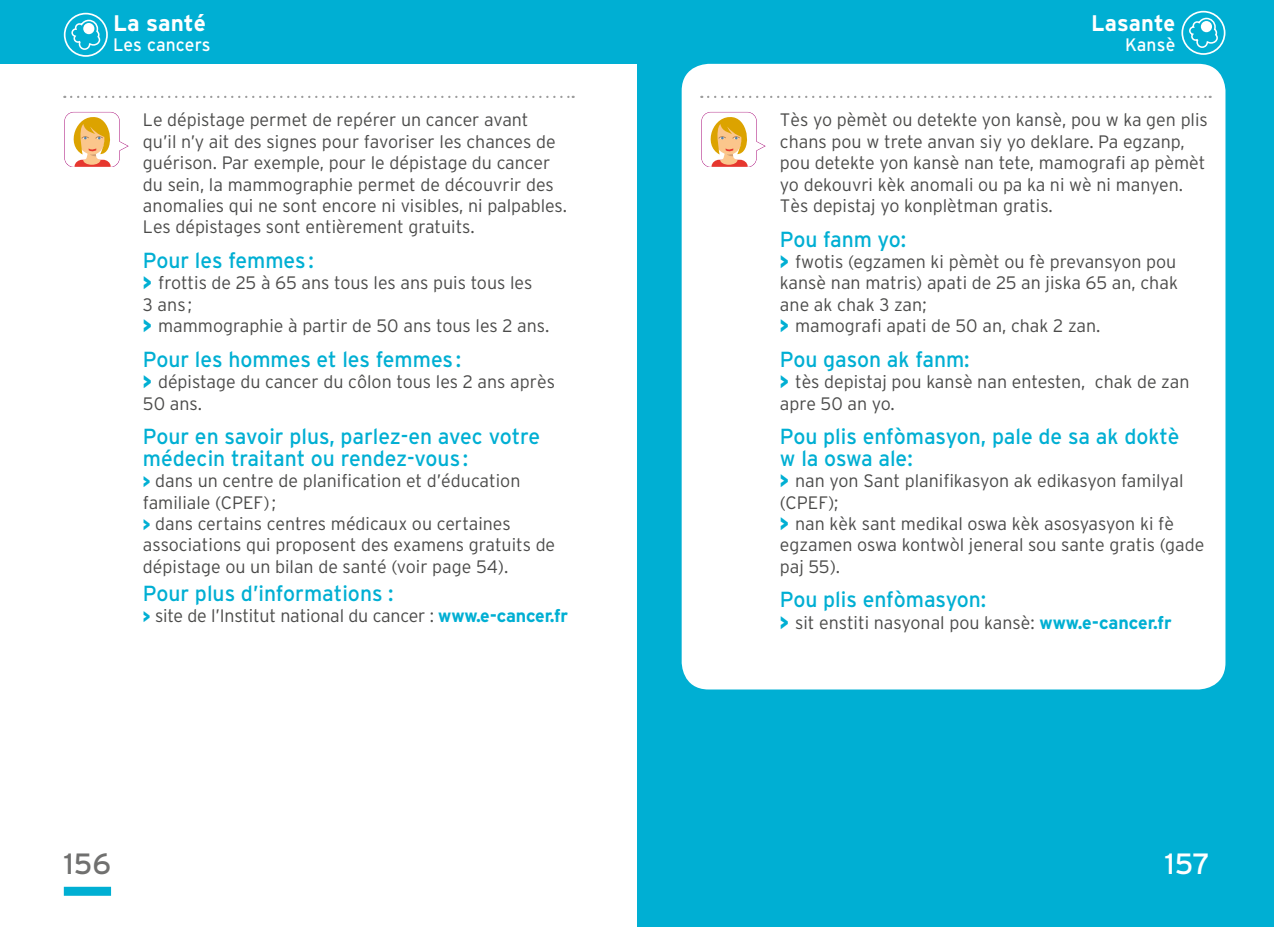
<style>
.page{position:relative;width:1274px;height:927px;background:#fff}
.page>*{position:absolute;margin:0;border:0;box-sizing:border-box;transform-origin:0 0}
.t1{font:29.25px "Interstate";color:#70706f}
.t2{font:29.25px "Interstate";color:#fff}
.t3{font:700 22.5px "Interstate";color:#fff}
.t4{font:21.82px/21.8px "Interstate";color:#00afd3}
.t5{font:300 18px/21.4px "Interstate";color:#4b4b4a}
.t6{font:18px "Interstate";color:#fff}
.s1{font-weight:900;color:#00afd3}
.s2{font-weight:900;font-size:15.3px;color:#00afd3}
.s3{font-weight:700;color:#00afd3}
</style>
<div class="page">
<div style="left:0;top:0;width:1273px;height:64px;background:#00afd3"></div>
<div style="left:637px;top:0;width:636px;height:926px;background:#00afd3"></div>
<div style="left:681px;top:64px;width:544px;height:625px;background:#fff;border-radius:27px"></div>
<div style="left:64px;top:886px;width:47px;height:9px;background:#00afd3"></div>
<svg style="left:71px;top:19px;width:30px;height:32px"></svg>
<div style="left:83px;top:23px;width:11px;height:11px;background:#fff;border-radius:50%"></div>
<div style="left:64px;top:13px;width:44px;height:44px;border:2px solid #fff;border-radius:50%"></div>
<svg style="left:1187px;top:17px;width:31px;height:32px"></svg>
<div style="left:1200px;top:21px;width:11px;height:11px;background:#fff;border-radius:50%"></div>
<div style="left:1181px;top:11px;width:44px;height:44px;border:2px solid #fff;border-radius:50%"></div>
<svg style="left:64px;top:112px;width:65px;height:55px"></svg>
<svg style="left:71px;top:96px;width:502px;height:2px"></svg>
<svg style="left:701px;top:112px;width:64px;height:55px"></svg>
<svg style="left:708px;top:96px;width:502px;height:2px"></svg>
<p class="t3" style="left:113px;top:10px;width:94px">La santé</p>
<p class="t6" style="left:113px;top:35px;width:99px">Les cancers</p>
<p class="t5" style="left:143px;top:109px;width:425px">Le dépistage permet de repérer un cancer avant<br>qu’il n’y ait des signes pour favoriser les chances de guérison. Par exemple, pour le dépistage du cancer du sein, la mammographie permet de découvrir des anomalies qui ne sont encore ni visibles, ni palpables.<br>Les dépistages sont entièrement gratuits.</p>
<p class="t4" style="left:143px;top:249px;width:172px">Pour les femmes :</p>
<p class="t5" style="left:143px;top:272px;width:408px"><span class="s1">&gt;</span> frottis de 25 à 65 ans tous les ans puis tous les<br>3 ans;<br><span class="s1">&gt;</span> mammographie à partir de 50 ans tous les 2 ans.</p>
<p class="t4" style="left:143px;top:348px;width:319px">Pour les hommes et les femmes :</p>
<p class="t5" style="left:143px;top:371px;width:413px"><span class="s1">&gt;</span> dépistage du cancer du côlon tous les 2 ans après<br>50 ans.</p>
<p class="t4" style="left:143px;top:425px;width:399px">Pour en savoir plus, parlez-en avec votre médecin traitant ou rendez-vous :</p>
<p class="t5" style="left:143px;top:470px;width:413px"><span class="s2">&gt;</span> dans un centre de planification et d’éducation familiale (CPEF);<br><span class="s2">&gt;</span> dans certains centres médicaux ou certaines associations qui proposent des examens gratuits de dépistage ou un bilan de santé (voir page 54).</p>
<p class="t4" style="left:143px;top:582px;width:252px">Pour plus d’informations :</p>
<p class="t5" style="left:143px;top:605px;width:426px"><span class="s2">&gt;</span> site de l’Institut national du cancer : <span class="s3">www.e-cancer.fr</span></p>
<p class="t3" style="left:1090px;top:10px;width:86px">Lasante</p>
<p class="t6" style="left:1124px;top:35px;width:52px">Kansè</p>
<p class="t5" style="left:779px;top:109px;width:429px">Tès yo pèmèt ou detekte yon kansè, pou w ka gen plis chans pou w trete anvan siy yo deklare. Pa egzanp, pou detekte yon kansè nan tete, mamografi ap pèmèt yo dekouvri kèk anomali ou pa ka ni wè ni manyen.<br>Tès depistaj yo konplètman gratis.</p>
<p class="t4" style="left:779px;top:228px;width:128px">Pou fanm yo:</p>
<p class="t5" style="left:779px;top:251px;width:399px"><span class="s1">&gt;</span> fwotis (egzamen ki pèmèt ou fè prevansyon pou kansè nan matris) apati de 25 an jiska 65 an, chak ane ak chak 3 zan;<br><span class="s1">&gt;</span> mamografi apati de 50 an, chak 2 zan.</p>
<p class="t4" style="left:779px;top:348px;width:191px">Pou gason ak fanm:</p>
<p class="t5" style="left:779px;top:371px;width:411px"><span class="s1">&gt;</span> tès depistaj pou kansè nan entesten, chak de zan apre 50 an yo.</p>
<p class="t4" style="left:779px;top:425px;width:401px">Pou plis enfòmasyon, pale de sa ak doktè w la oswa ale:</p>
<p class="t5" style="left:779px;top:470px;width:426px"><span class="s1">&gt;</span> nan yon Sant planifikasyon ak edikasyon familyal (CPEF);<br><span class="s1">&gt;</span> nan kèk sant medikal oswa kèk asosyasyon ki fè egzamen oswa kontwòl jeneral sou sante gratis (gade paj 55).</p>
<p class="t4" style="left:779px;top:588px;width:208px">Pou plis enfòmasyon:</p>
<p class="t5" style="left:779px;top:611px;width:393px"><span class="s1">&gt;</span> sit enstiti nasyonal pou kansè: <span class="s3">www.e-cancer.fr</span></p>
<h1 class="t1" style="left:64px;top:846px;width:49px">156</h1>
<h1 class="t2" style="left:1164px;top:846px;width:47px">157</h1>
</div>
